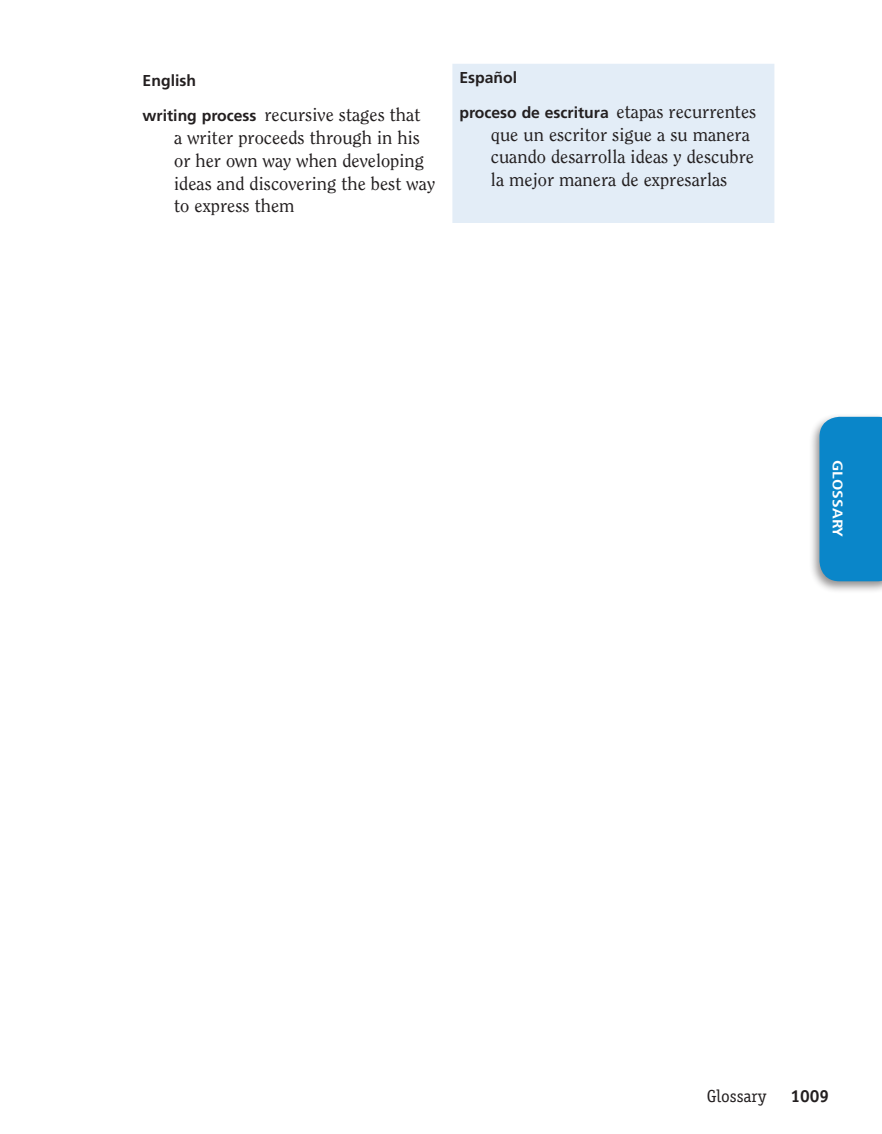
<style>
.page{position:relative;width:882px;height:1134px;background:#fff}
.page>*{position:absolute;margin:0;border:0;box-sizing:border-box;transform-origin:0 0}
.t1{font:18.38px/22.8px "Clearface";color:#231f20}
.t2{font:17.5px "Officina Serif";color:#231f20}
.t3{font:700 17.5px "Officina Sans";color:#231f20}
.t4{font:700 15.75px "Frutiger";color:#231f20}
.t5{font:700 condensed 14px "Frutiger";color:#fff;scale:1.25 1}
.s1{font-family:"Frutiger";font-weight:700;font-size:15.75px}
.s2{font-family:"Clearface";font-weight:400;font-size:18.38px}
</style>
<div class="page">
<div style="left:808px;top:413px;width:74px;height:181px;background:#231f20;opacity:.5"></div>
<div style="left:819px;top:417px;width:63px;height:164px;background:#0a86c9"></div>
<div style="left:452px;top:64px;width:322px;height:159px;background:#e3edf7"></div>
<p class="t4" style="left:143px;top:71px;width:55px">English</p>
<p class="t4" style="left:459px;top:68px;width:59px">Español</p>
<p class="t1" style="left:174px;top:103px;width:263px;text-indent:-32px"><span class="s1">writing process</span> recursive stages that<br>a writer proceeds through in his or her own way when developing ideas and discovering the best way to express them</p>
<p class="t4" style="left:459px;top:103px;width:298px">proceso de escritura <span class="s2">etapas recurrentes</span></p>
<p class="t1" style="left:491px;top:123px;width:265px">que un escritor sigue a su manera cuando desarrolla ideas y descubre la mejor manera de expresarlas</p>
<p class="t5" style="left:846px;top:460px;width:63px;rotate:90deg">GLOSSARY</p>
<p class="t2" style="left:707px;top:1086px;width:61px">Glossary</p>
<p class="t3" style="left:790px;top:1085px;width:40px">1009</p>
</div>
